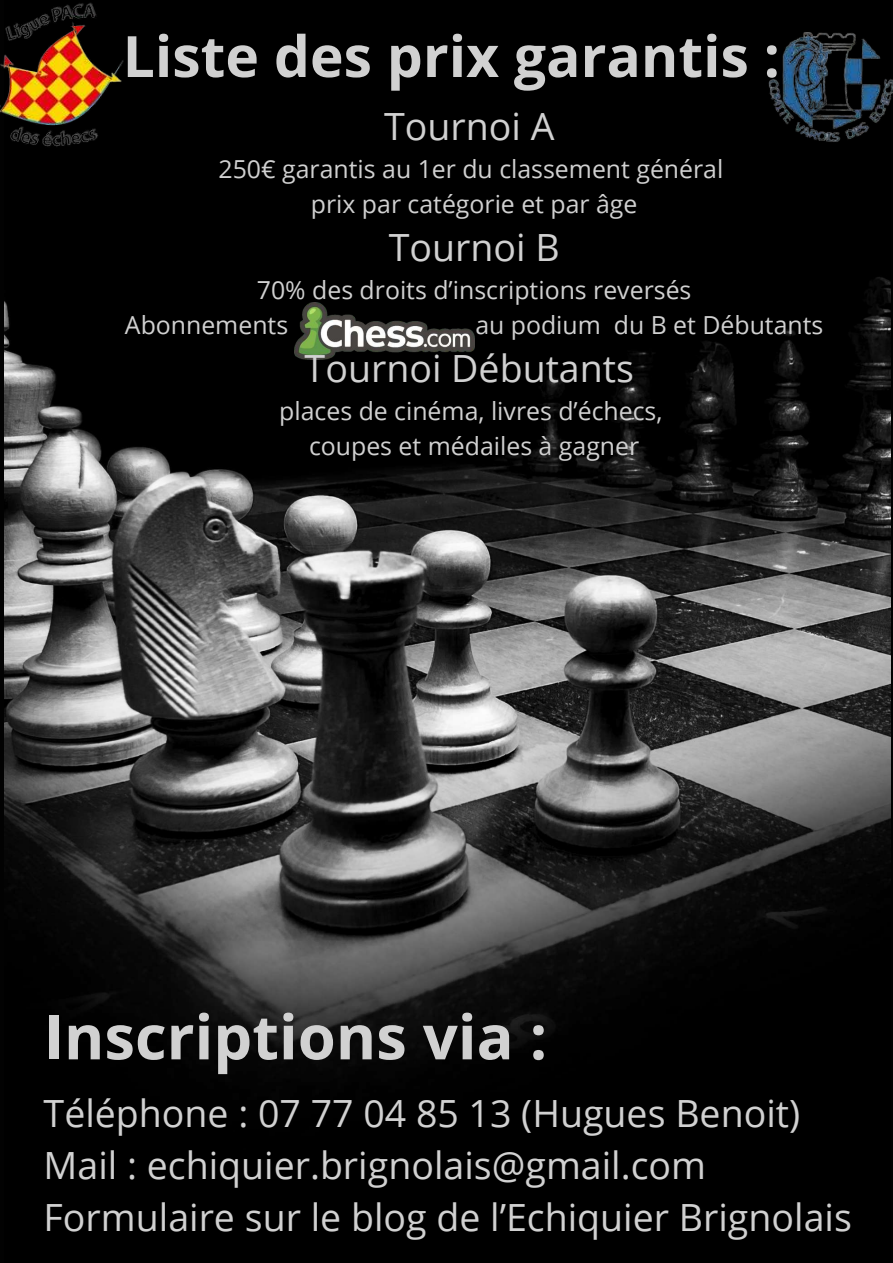
<style>
.page{position:relative;width:893px;height:1263px;background:#fff}
.page>*{position:absolute;margin:0;border:0;box-sizing:border-box;transform-origin:0 0}
.t1{font:700 61.5px "Open Sans";color:#d1d1d1}
.t2{font:700 57px "Open Sans";color:#d1d1d1}
.t3{font:37.5px/52.3px "Open Sans";color:#d1d1d1}
.t4{font:24.83px/34.3px "Open Sans";color:#d1d1d1;text-align:center}
</style>
<div class="page">
<img style="left:5px;top:0;width:886px;height:1263px">
<img style="left:0;top:0;width:127px;height:152px">
<img style="left:762px;top:21px;width:131px;height:131px">
<img style="left:294px;top:302px;width:180px;height:57px">
<h2 class="t2" style="left:123px;top:16px;width:659px">Liste des prix garantis :</h2>
<h3 class="t3" style="left:384px;top:99px;width:172px">Tournoi A</h3>
<p class="t4" style="left:218px;top:151px;width:506px">250€ garantis au 1er du classement général prix par catégorie et par âge</p>
<h3 class="t3" style="left:389px;top:220px;width:172px">Tournoi B</h3>
<p class="t4" style="left:125px;top:272px;width:568px;text-align:left;text-indent:132px">70% des droits d’inscriptions reversés<br>Abonnements</p>
<p class="t4" style="left:475px;top:307px;width:349px">au podium du B et Débutants</p>
<h3 class="t3" style="left:305px;top:341px;width:331px">Tournoi Débutants</h3>
<p class="t4" style="left:279px;top:393px;width:385px">places de cinéma, livres d’échecs, coupes et médailes à gagner</p>
<h1 class="t1" style="left:44px;top:994px;width:505px">Inscriptions via :</h1>
<h3 class="t3" style="left:44px;top:1086px;width:810px">Téléphone : 07 77 04 85 13 (Hugues Benoit)<br>Mail : echiquier.brignolais@gmail.com<br>Formulaire sur le blog de l’Echiquier Brignolais</h3>
</div>
